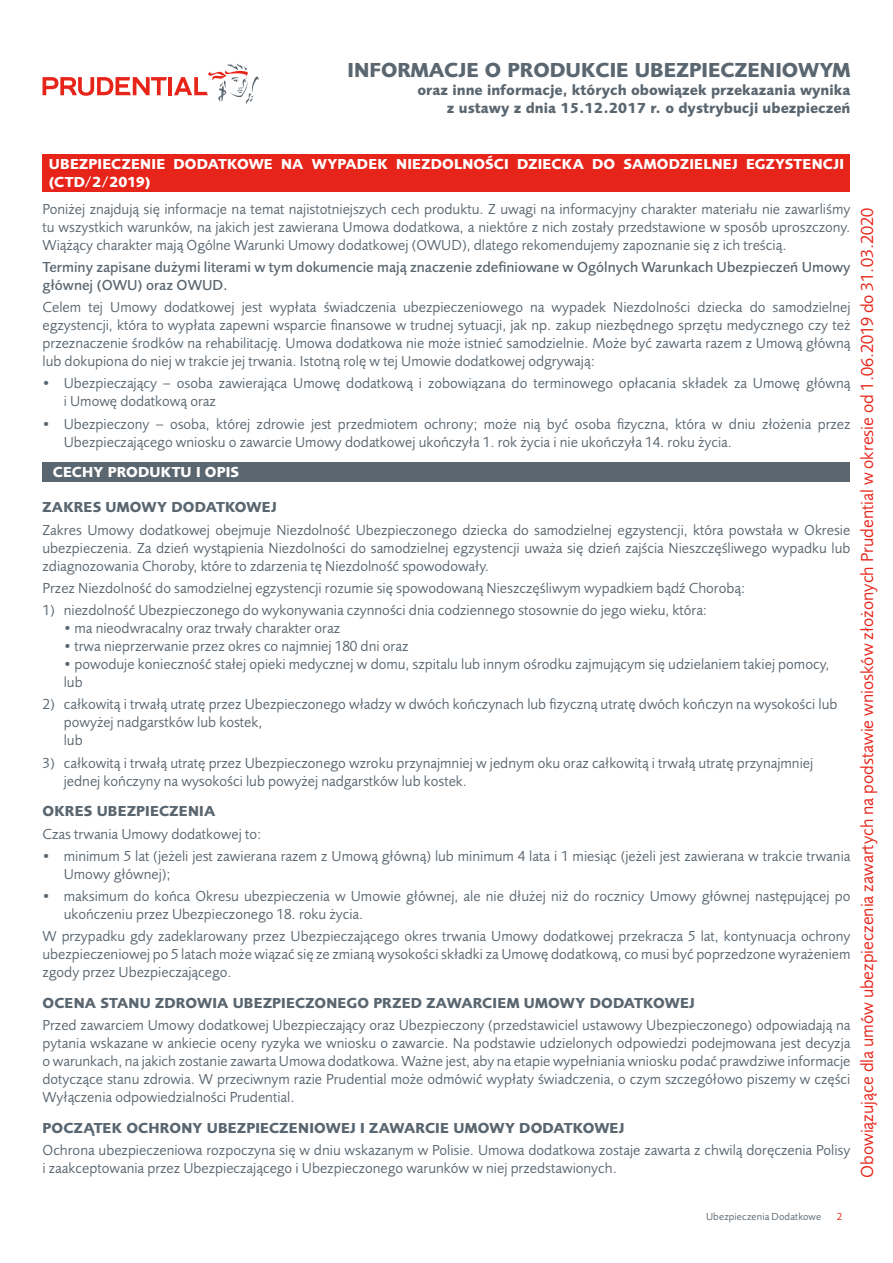
<style>
.page{position:relative;width:893px;height:1263px;background:#fff}
.page>*{position:absolute;margin:0;border:0;box-sizing:border-box;transform-origin:0 0}
.t1{font:700 21px "Pru Sans OT2";color:#5a6670}
.t2{font:18px "Pru Sans OT2";color:#e72419}
.t3{font:15px/18px "Pru Sans OT2";color:#5a6670}
.t4{font:500 15px/18px "Pru Sans OT2";color:#5a6670}
.t5{font:700 15px/18px "Pru Sans OT2";letter-spacing:.01em;color:#fff}
.t6{font:700 15px/18px "Pru Sans OT2";color:#5a6670;text-align:right}
.t7{font:10.5px "Pru Sans OT2";letter-spacing:.01em;color:#5a6670}
.t8{font:10.5px "Pru Sans OT2";color:#e72419}
.s1{font-weight:700}
</style>
<div class="page">
<hr style="left:168px;top:77px;width:4px;height:18px;background:#e72419">
<svg style="left:174px;top:64px;width:85px;height:40px"></svg>
<svg style="left:43px;top:77px;width:124px;height:19px"></svg>
<div style="left:43px;top:154px;width:807px;height:37px;background:#e72419"></div>
<div style="left:43px;top:462px;width:807px;height:20px;background:#5a6670"></div>
<p class="t1" style="left:348px;top:58px;width:504px">INFORMACJE O PRODUKCIE UBEZPIECZENIOWYM</p>
<p class="t6" style="left:417px;top:81px;width:434px">oraz inne informacje, których obowiązek przekazania wynika z ustawy z dnia 15.12.2017 r. o dystrybucji ubezpieczeń</p>
<p class="t5" style="left:49px;top:155px;width:797px">UBEZPIECZENIE DODATKOWE NA WYPADEK NIEZDOLNOŚCI DZIECKA DO SAMODZIELNEJ EGZYSTENCJI (CTD/2/2019)</p>
<p class="t3" style="left:43px;top:199px;width:809px;text-align:justify">Poniżej znajdują się informacje na temat najistotniejszych cech produktu. Z uwagi na informacyjny charakter materiału nie zawarliśmy tu wszystkich warunków, na jakich jest zawierana Umowa dodatkowa, a niektóre z nich zostały przedstawione w sposób uproszczony.<br>Wiążący charakter mają Ogólne Warunki Umowy dodatkowej (OWUD), dlatego rekomendujemy zapoznanie się z ich treścią.</p>
<p class="t4" style="left:43px;top:258px;width:809px">Terminy zapisane dużymi literami w tym dokumencie mają znaczenie zdefiniowane w Ogólnych Warunkach Ubezpieczeń Umowy głównej (OWU) oraz OWUD.</p>
<p class="t3" style="left:43px;top:298px;width:809px;text-align:justify">Celem tej Umowy dodatkowej jest wypłata świadczenia ubezpieczeniowego na wypadek Niezdolności dziecka do samodzielnej egzystencji, która to wypłata zapewni wsparcie finansowe w trudnej sytuacji, jak np. zakup niezbędnego sprzętu medycznego czy też przeznaczenie środków na rehabilitację. Umowa dodatkowa nie może istnieć samodzielnie. Może być zawarta razem z Umową główną lub dokupiona do niej w trakcie jej trwania. Istotną rolę w tej Umowie dodatkowej odgrywają:</p>
<p class="t3" style="left:64px;top:374px;width:788px;text-indent:-21px">• Ubezpieczający – osoba zawierająca Umowę dodatkową i zobowiązana do terminowego opłacania składek za Umowę główną i Umowę dodatkową oraz</p>
<p class="t3" style="left:64px;top:414px;width:788px;text-indent:-21px">• Ubezpieczony – osoba, której zdrowie jest przedmiotem ochrony; może nią być osoba fizyczna, która w dniu złożenia przez<br>Ubezpieczającego wniosku o zawarcie Umowy dodatkowej ukończyła 1. rok życia i nie ukończyła 14. roku życia.</p>
<p class="t5" style="left:53px;top:463px;width:188px">CECHY PRODUKTU I OPIS</p>
<p class="t3" style="left:43px;top:496px;width:809px;line-height:22.2px"><span class="s1">ZAKRES UMOWY DODATKOWEJ<br></span>Zakres Umowy dodatkowej obejmuje Niezdolność Ubezpieczonego dziecka do samodzielnej egzystencji, która powstała w Okresie</p>
<p class="t3" style="left:43px;top:538px;width:809px">ubezpieczenia. Za dzień wystąpienia Niezdolności do samodzielnej egzystencji uważa się dzień zajścia Nieszczęśliwego wypadku lub zdiagnozowania Choroby, które to zdarzenia tę Niezdolność spowodowały.</p>
<p class="t3" style="left:43px;top:579px;width:704px">Przez Niezdolność do samodzielnej egzystencji rozumie się spowodowaną Nieszczęśliwym wypadkiem bądź Chorobą:</p>
<p class="t3" style="left:43px;top:601px;width:666px">1) niezdolność Ubezpieczonego do wykonywania czynności dnia codziennego stosownie do jego wieku, która:</p>
<p class="t3" style="left:64px;top:619px;width:278px">• ma nieodwracalny oraz trwały charakter oraz</p>
<p class="t3" style="left:64px;top:637px;width:346px">• trwa nieprzerwanie przez okres co najmniej 180 dni oraz</p>
<p class="t3" style="left:64px;top:655px;width:767px">• powoduje konieczność stałej opieki medycznej w domu, szpitalu lub innym ośrodku zajmującym się udzielaniem takiej pomocy, lub</p>
<p class="t3" style="left:64px;top:695px;width:775px;text-indent:-21px">2) całkowitą i trwałą utratę przez Ubezpieczonego władzy w dwóch kończynach lub fizyczną utratę dwóch kończyn na wysokości lub powyżej nadgarstków lub kostek,<br>lub</p>
<p class="t3" style="left:64px;top:753px;width:751px;text-indent:-21px">3) całkowitą i trwałą utratę przez Ubezpieczonego wzroku przynajmniej w jednym oku oraz całkowitą i trwałą utratę przynajmniej jednej kończyny na wysokości lub powyżej nadgarstków lub kostek.</p>
<p class="t3" style="left:43px;top:800px;width:220px;line-height:22.2px"><span class="s1">OKRES UBEZPIECZENIA<br></span>Czas trwania Umowy dodatkowej to:</p>
<p class="t3" style="left:64px;top:847px;width:788px;text-indent:-21px">• minimum 5 lat (jeżeli jest zawierana razem z Umową główną) lub minimum 4 lata i 1 miesiąc (jeżeli jest zawierana w trakcie trwania<br>Umowy głównej);</p>
<p class="t3" style="left:64px;top:887px;width:788px;text-indent:-21px">• maksimum do końca Okresu ubezpieczenia w Umowie głównej, ale nie dłużej niż do rocznicy Umowy głównej następującej po ukończeniu przez Ubezpieczonego 18. roku życia.</p>
<p class="t3" style="left:43px;top:927px;width:809px;text-align:justify">W przypadku gdy zadeklarowany przez Ubezpieczającego okres trwania Umowy dodatkowej przekracza 5 lat, kontynuacja ochrony ubezpieczeniowej po 5 latach może wiązać się ze zmianą wysokości składki za Umowę dodatkową, co musi być poprzedzone wyrażeniem zgody przez Ubezpieczającego.</p>
<p class="t3" style="left:43px;top:992px;width:809px;line-height:22.2px"><span class="s1">OCENA STANU ZDROWIA UBEZPIECZONEGO PRZED ZAWARCIEM UMOWY DODATKOWEJ<br></span>Przed zawarciem Umowy dodatkowej Ubezpieczający oraz Ubezpieczony (przedstawiciel ustawowy Ubezpieczonego) odpowiadają na</p>
<p class="t3" style="left:43px;top:1034px;width:809px;text-align:justify">pytania wskazane w ankiecie oceny ryzyka we wniosku o zawarcie. Na podstawie udzielonych odpowiedzi podejmowana jest decyzja o warunkach, na jakich zostanie zawarta Umowa dodatkowa. Ważne jest, aby na etapie wypełniania wniosku podać prawdziwe informacje dotyczące stanu zdrowia. W przeciwnym razie Prudential może odmówić wypłaty świadczenia, o czym szczegółowo piszemy w części Wyłączenia odpowiedzialności Prudential.</p>
<p class="t3" style="left:43px;top:1117px;width:809px;line-height:22.2px"><span class="s1">POCZĄTEK OCHRONY UBEZPIECZENIOWEJ I ZAWARCIE UMOWY DODATKOWEJ<br></span>Ochrona ubezpieczeniowa rozpoczyna się w dniu wskazanym w Polisie. Umowa dodatkowa zostaje zawarta z chwilą doręczenia Polisy</p>
<p class="t3" style="left:43px;top:1159px;width:576px">i zaakceptowania przez Ubezpieczającego i Ubezpieczonego warunków w niej przedstawionych.</p>
<p class="t2" style="left:856px;top:1178px;width:971px;rotate:-90deg">Obowiązujące dla umów ubezpieczenia zawartych na podstawie wniosków złożonych Prudential w okresie od 1.06.2019 do 31.03.2020</p>
<p class="t7" style="left:706px;top:1211px;width:117px">Ubezpieczenia Dodatkowe</p>
<p class="t8" style="left:837px;top:1211px;width:7px">2</p>
</div>
